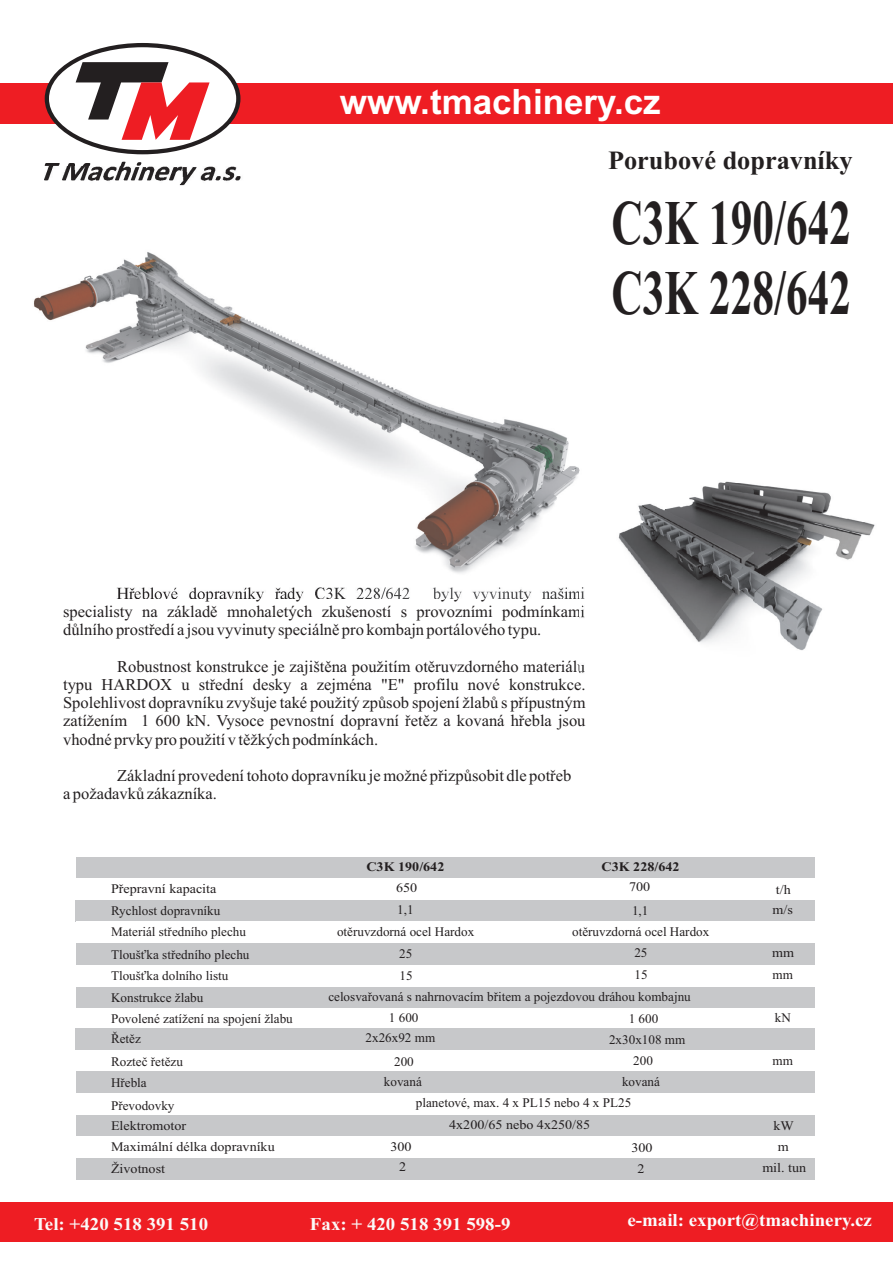
<style>
.page{position:relative;width:893px;height:1263px;background:#fff}
.page>*{position:absolute;margin:0;border:0;box-sizing:border-box;transform-origin:0 0}
.t1{font:700 63.45px/70.3px "Times New Roman";color:#231f20;scale:.68 1}
.t2{font:700 34.95px "Arial";color:#fff}
.t3{font:700 26.25px "Times New Roman";color:#231f20}
.t4{font:700 18px "Times New Roman";color:#fbf9f8;scale:1.05 1}
.t5{font:700 18px "Times New Roman";color:#fbfdfe;scale:1.05 1}
.t6{font:16.5px/18.3px "Times New Roman";color:#231f20}
.t7{font:13.2px/21px "Times New Roman";color:#231f20}
.t8{font:13.2px "Times New Roman";color:#231f20;scale:1.07 1}
.t9{font:700 13.2px "Times New Roman";color:#231f20;scale:1.07 1}
</style>
<div class="page">
<div style="left:0;top:83px;width:893px;height:41px;background:#ee1d23"></div>
<svg style="left:45px;top:162px;width:97px;height:4px"></svg>
<div style="left:45px;top:43px;width:195px;height:111px;background:#231f20;border-radius:50%"></div>
<div style="left:49px;top:47px;width:187px;height:103px;background:#fff;border-radius:50%"></div>
<svg style="left:76px;top:62px;width:134px;height:78px"></svg>
<div style="left:76px;top:857px;width:738px;height:21px;background:#c7c8ca"></div>
<div style="left:76px;top:900px;width:739px;height:21px;background:#c7c8ca"></div>
<div style="left:76px;top:943px;width:738px;height:22px;background:#c7c8ca"></div>
<div style="left:76px;top:987px;width:738px;height:21px;background:#c7c8ca"></div>
<div style="left:76px;top:1028px;width:739px;height:22px;background:#c7c8ca"></div>
<div style="left:76px;top:1072px;width:738px;height:21px;background:#c7c8ca"></div>
<div style="left:76px;top:1115px;width:739px;height:21px;background:#c7c8ca"></div>
<div style="left:76px;top:1158px;width:738px;height:22px;background:#c7c8ca"></div>
<div style="left:0;top:1202px;width:893px;height:40px;background:#ee1d23"></div>
<img style="left:34px;top:166px;width:546px;height:432px">
<img style="left:580px;top:481px;width:295px;height:192px">
<h2 class="t2" style="left:340px;top:89px;width:322px">www.tmachinery.cz</h2>
<h3 class="t3" style="left:608px;top:151px;width:246px">Porubové dopravníky</h3>
<h1 class="t1" style="left:611px;top:194px;width:354px">C3K 190/642<br>C3K 228/642</h1>
<p class="t6" style="left:63px;top:604px;width:524px">specialisty na základě mnohaletých zkušeností s provozními podmínkami důlního prostředí a jsou vyvinuty speciálně pro kombajn portálového typu.</p>
<p class="t6" style="left:63px;top:658px;width:524px;text-align:justify;text-indent:54px">Robustnost konstrukce je zajištěna použitím otěruvzdorného materiálu typu HARDOX u střední desky a zejména "E" profilu nové konstrukce.<br>Spolehlivost dopravníku zvyšuje také použitý způsob spojení žlabů s přípustným zatížením 1 600 kN. Vysoce pevnostní dopravní řetěz a kovaná hřebla jsou vhodné prvky pro použití v těžkých podmínkách.</p>
<p class="t6" style="left:63px;top:768px;width:510px;text-indent:54px">Základní provedení tohoto dopravníku je možné přizpůsobit dle potřeb a požadavků zákazníka.</p>
<p class="t9" style="left:366px;top:862px;width:74px">C3K 190/642</p>
<p class="t9" style="left:602px;top:862px;width:74px">C3K 228/642</p>
<p class="t8" style="left:111px;top:884px;width:100px">Přepravní kapacita</p>
<p class="t8" style="left:396px;top:883px;width:21px">650</p>
<p class="t8" style="left:629px;top:882px;width:21px">700</p>
<p class="t8" style="left:776px;top:884px;width:15px">t/h</p>
<p class="t7" style="left:111px;top:901px;width:137px;line-height:21.6px">Rychlost dopravníku<br>Materiál středního plechu</p>
<p class="t7" style="left:111px;top:946px;width:140px">Tloušťka středního plechu<br>Tloušťka dolního listu<br>Konstrukce žlabu</p>
<p class="t7" style="left:111px;top:1010px;width:183px">Povolené zatížení na spojení žlabu</p>
<p class="t7" style="left:111px;top:1029px;width:31px">Řetěz</p>
<p class="t7" style="left:111px;top:1052px;width:73px">Rozteč řetězu</p>
<p class="t7" style="left:111px;top:1073px;width:37px">Hřebla</p>
<p class="t7" style="left:397px;top:901px;width:18px">1,1</p>
<p class="t7" style="left:632px;top:901px;width:18px">1,1</p>
<p class="t7" style="left:337px;top:922px;width:139px">otěruvzdorná ocel Hardox</p>
<p class="t7" style="left:572px;top:922px;width:139px">otěruvzdorná ocel Hardox</p>
<p class="t7" style="left:399px;top:944px;width:15px">25</p>
<p class="t7" style="left:634px;top:944px;width:15px">25</p>
<p class="t7" style="left:399px;top:966px;width:15px">15</p>
<p class="t7" style="left:635px;top:965px;width:15px">15</p>
<p class="t7" style="left:389px;top:1008px;width:31px">1 600</p>
<p class="t7" style="left:629px;top:1009px;width:31px">1 600</p>
<p class="t7" style="left:394px;top:1052px;width:21px">200</p>
<p class="t7" style="left:633px;top:1052px;width:21px">200</p>
<p class="t7" style="left:384px;top:1072px;width:39px">kovaná</p>
<p class="t7" style="left:622px;top:1072px;width:39px">kovaná</p>
<p class="t7" style="left:328px;top:987px;width:364px">celosvařovaná s nahrnovacím břitem a pojezdovou dráhou kombajnu</p>
<p class="t7" style="left:366px;top:1028px;width:71px">2x26x92 mm</p>
<p class="t7" style="left:609px;top:1030px;width:78px">2x30x108 mm</p>
<p class="t8" style="left:772px;top:905px;width:21px">m/s</p>
<p class="t8" style="left:772px;top:948px;width:22px">mm</p>
<p class="t7" style="left:773px;top:965px;width:22px">mm</p>
<p class="t7" style="left:775px;top:1009px;width:18px">kN</p>
<p class="t7" style="left:773px;top:1051px;width:22px">mm</p>
<p class="t7" style="left:111px;top:1096px;width:65px">Převodovky</p>
<p class="t8" style="left:111px;top:1120px;width:72px">Elektromotor</p>
<p class="t7" style="left:416px;top:1093px;width:217px;line-height:21.9px;text-align:center">planetové, max. 4 x PL15 nebo 4 x PL25<br>4x200/65 nebo 4x250/85</p>
<p class="t8" style="left:773px;top:1121px;width:21px">kW</p>
<p class="t8" style="left:111px;top:1142px;width:154px">Maximální délka dopravníku</p>
<p class="t8" style="left:111px;top:1164px;width:52px">Životnost</p>
<p class="t8" style="left:390px;top:1142px;width:21px">300</p>
<p class="t8" style="left:631px;top:1142px;width:21px">300</p>
<p class="t8" style="left:399px;top:1162px;width:8px">2</p>
<p class="t8" style="left:637px;top:1163px;width:8px">2</p>
<p class="t8" style="left:778px;top:1142px;width:12px">m</p>
<p class="t8" style="left:762px;top:1163px;width:43px">mil. tun</p>
<p class="t4" style="left:34px;top:1217px;width:167px">Tel: +420 518 391 510</p>
<p class="t4" style="left:310px;top:1217px;width:192px">Fax: + 420 518 391 598-9</p>
<p class="t5" style="left:627px;top:1214px;width:234px">e-mail: export@tmachinery.cz</p>
</div>
